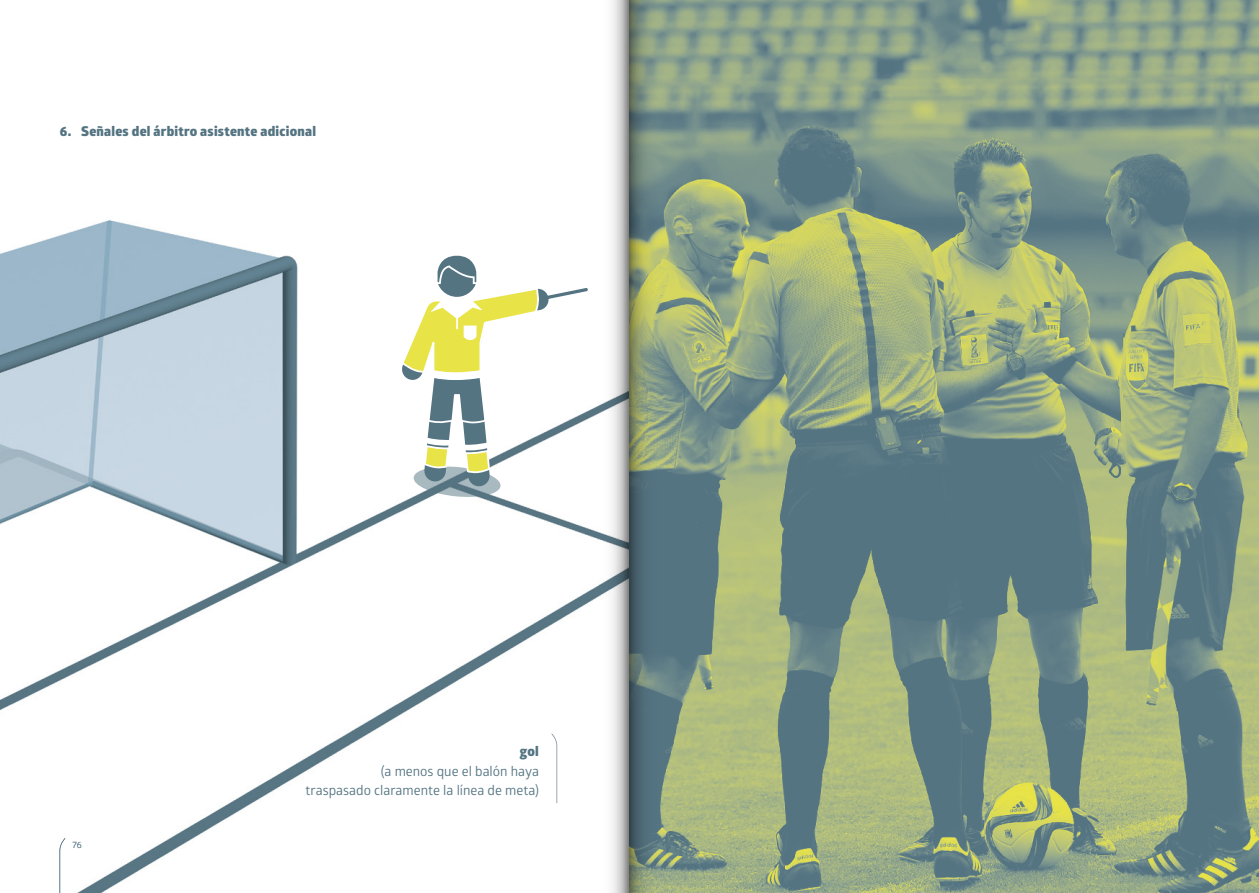
<style>
.page{position:relative;width:1259px;height:893px;background:#fff}
.page>*{position:absolute;margin:0;border:0;box-sizing:border-box;transform-origin:0 0}
.t1{font:13.5px/19.5px "Glober";color:#547482;text-align:right}
.t2{font:800 13.5px "Glober";letter-spacing:.02em;color:#547482}
.t3{font:9px "Glober";color:#547482}
</style>
<div class="page">
<img style="left:0;top:220px;width:583px;height:673px">
<svg style="left:60px;top:838px;width:5px;height:55px"></svg>
<svg style="left:551px;top:733px;width:6px;height:70px"></svg>
<svg style="left:400px;top:246px;width:183px;height:251px"></svg>
<img style="left:676px;top:0;width:583px;height:893px">
<svg style="left:583px;top:0;width:93px;height:893px"></svg>
<p class="t2" style="left:60px;top:121px;width:258px">6. Señales del árbitro asistente adicional</p>
<p class="t3" style="left:72px;top:838px;width:11px">76</p>
<p class="t2" style="left:520px;top:741px;width:21px">gol</p>
<p class="t1" style="left:306px;top:761px;width:235px">(a menos que el balón haya<br>traspasado claramente la línea de meta)</p>
</div>
